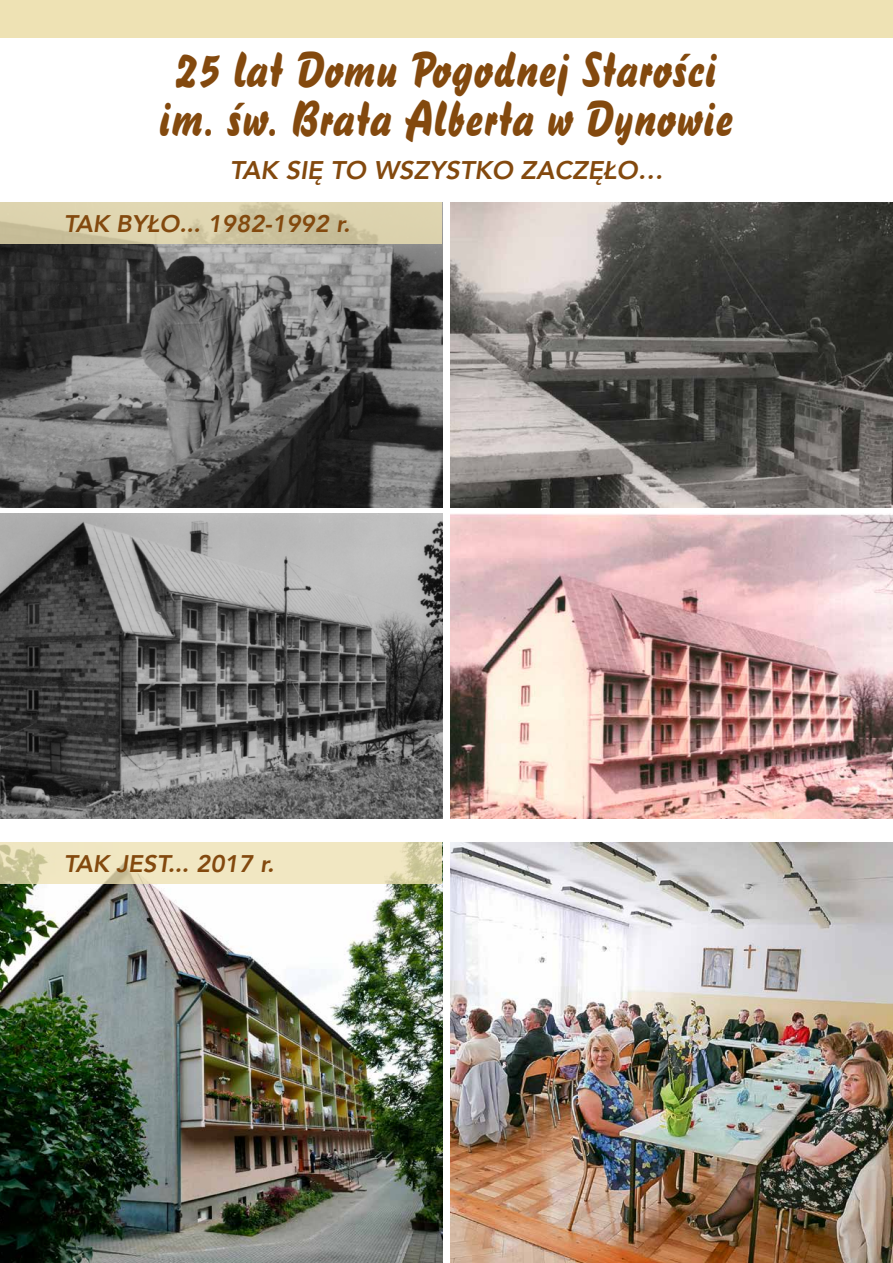
<style>
.page{position:relative;width:893px;height:1263px;background:#fff}
.page>*{position:absolute;margin:0;border:0;box-sizing:border-box;transform-origin:0 0}
.t1{font:49.5px/49.5px "Brush 738 EU";color:#83490e;text-align:center}
.t2{font:italic 800 25.5px "Avenir";color:#83490e}
.t3{font:italic 800 24px "Avenir";color:#83490e}
</style>
<div class="page">
<div style="left:0;top:0;width:893px;height:176px;background:#eee2b4"></div>
<div style="left:0;top:38px;width:893px;height:150px;background:#fff"></div>
<img style="left:0;top:244px;width:442px;height:263px">
<img style="left:0;top:514px;width:442px;height:305px">
<img style="left:451px;top:514px;width:442px;height:305px">
<img style="left:451px;top:202px;width:442px;height:305px">
<svg style="left:0;top:202px;width:442px;height:42px;background:#d6cca7"></svg>
<img style="left:0;top:884px;width:442px;height:379px">
<img style="left:451px;top:843px;width:442px;height:420px">
<svg style="left:0;top:843px;width:442px;height:41px;background:#eae1bb"></svg>
<p class="t1" style="left:159px;top:48px;width:577px">25 lat Domu Pogodnej Starości im. św. Brata Alberta w Dynowie</p>
<p class="t2" style="left:230px;top:155px;width:435px">TAK SIĘ TO WSZYSTKO ZACZĘŁO…</p>
<p class="t3" style="left:64px;top:209px;width:288px">TAK BYŁO... 1982-1992 r.</p>
<p class="t3" style="left:64px;top:849px;width:212px">TAK JEST... 2017 r.</p>
</div>
